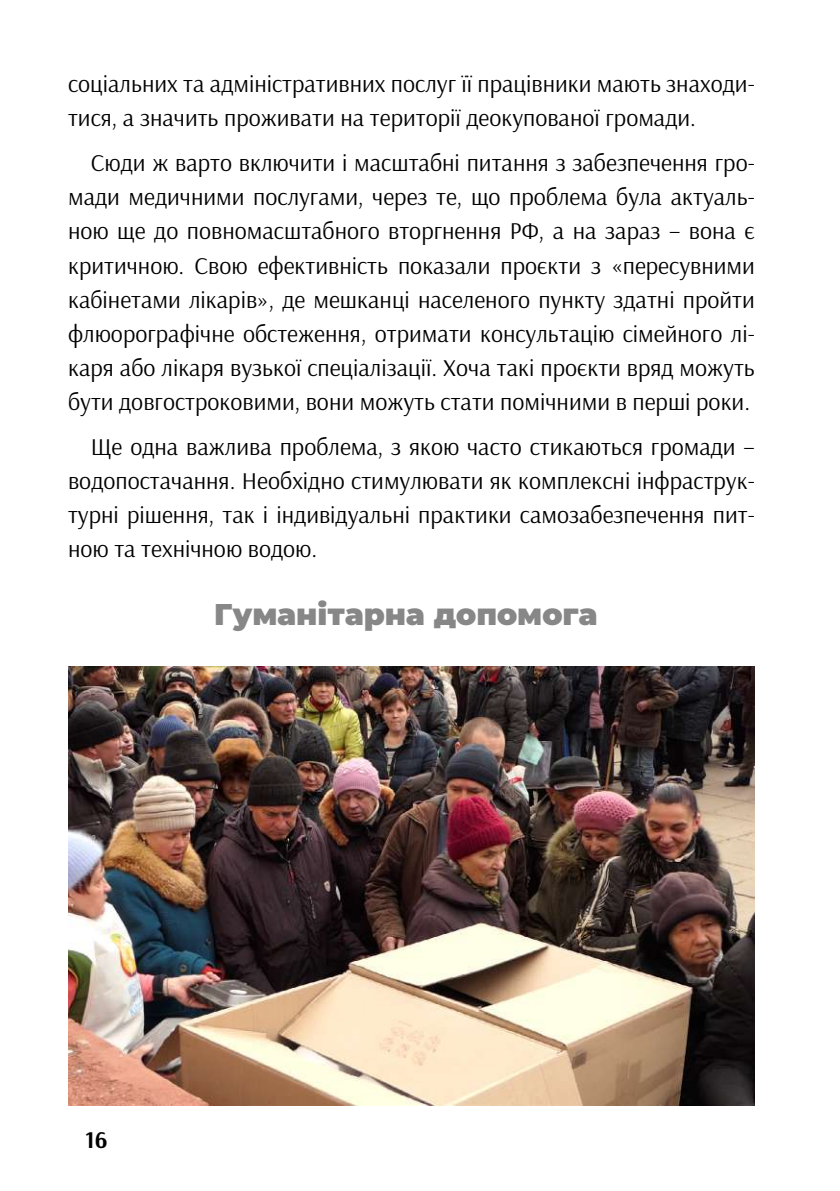
<style>
.page{position:relative;width:840px;height:1191px;background:#fff}
.page>*{position:absolute;margin:0;border:0;box-sizing:border-box;transform-origin:0 0}
.t1{font:100 30px "Montserrat";color:#878787}
.t2{font:24px/34px "Arsenal";color:#000;text-align:justify}
.t3{font:700 24px "Arsenal";color:#000}
</style>
<div class="page">
<img style="left:68px;top:666px;width:686px;height:440px">
<p class="t2" style="left:68px;top:66px;width:687px">соціальних та адміністративних послуг її працівники мають знаходи&shy;тися, а значить проживати на території деокупованої громади.</p>
<p class="t2" style="left:68px;top:146px;width:687px;text-indent:23px">Сюди ж варто включити і масштабні питання з забезпечення гро&shy;мади медичними послугами, через те, що проблема була актуаль&shy;ною ще до повномасштабного вторгнення РФ, а на зараз – вона є критичною. Свою ефективність показали проєкти з «пересувними кабінетами лікарів», де мешканці населеного пункту здатні пройти флюорографічне обстеження, отримати консультацію сімейного лі&shy;каря або лікаря вузької спеціалізації. Хоча такі проєкти вряд можуть бути довгостроковими, вони можуть стати помічними в перші роки.</p>
<p class="t2" style="left:68px;top:429px;width:687px;text-indent:23px">Ще одна важлива проблема, з якою часто стикаються громади – водопостачання. Необхідно стимулювати як комплексні інфраструк&shy;турні рішення, так і індивідуальні практики самозабезпечення пит&shy;ною та технічною водою.</p>
<p class="t1" style="left:214px;top:594px;width:384px">Гуманітарна допомога</p>
<p class="t3" style="left:85px;top:1123px;width:24px">16</p>
</div>
